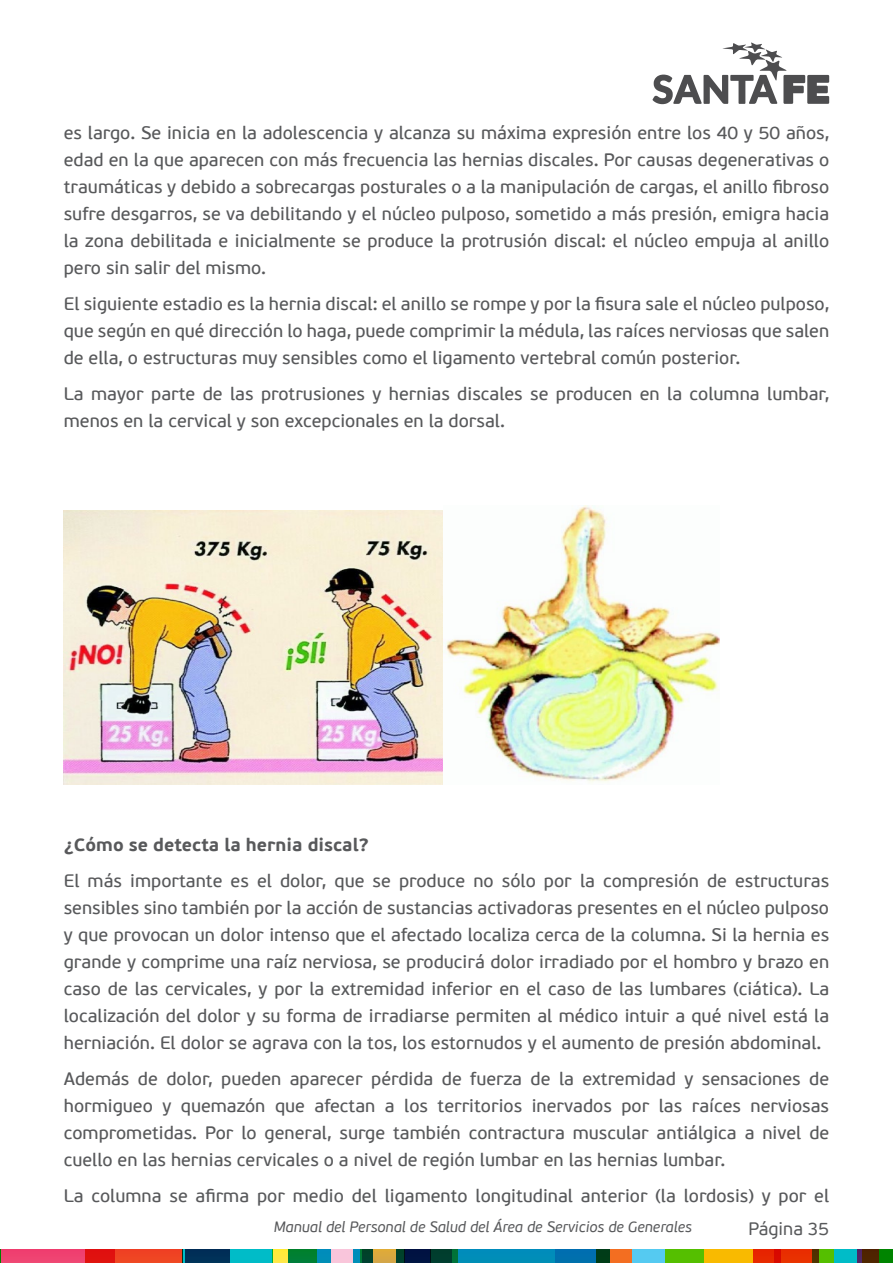
<style>
.page{position:relative;width:893px;height:1263px;background:#fff}
.page>*{position:absolute;margin:0;border:0;box-sizing:border-box;transform-origin:0 0}
.t1{font:18px/27px "PF Beau Sans Pro Bbook";color:#58595b;text-align:justify}
.t2{font:700 18px "PF Beau Sans Pro";color:#58595b}
.t3{font:18px "PF Beau Sans Pro";color:#58595b}
.t4{font:italic 15px "PF Beau Sans Pro";color:#58595b}
</style>
<div class="page">
<svg style="left:652px;top:42px;width:177px;height:62px"></svg>
<div style="left:555px;top:1250px;width:338px;height:13px;background:#55caf1"></div>
<div style="left:596px;top:1250px;width:36px;height:13px;background:#f36e21"></div>
<div style="left:182px;top:1250px;width:91px;height:13px;background:#00bcc8"></div>
<div style="left:0;top:1250px;width:114px;height:13px;background:#ef4271"></div>
<svg style="left:856px;top:1250px;width:6px;height:13px"></svg>
<svg style="left:317px;top:1250px;width:293px;height:13px;background:#017fa8"></svg>
<svg style="left:665px;top:1250px;width:170px;height:13px"></svg>
<div style="left:835px;top:1250px;width:21px;height:13px;background:#00bcc8"></div>
<svg style="left:780px;top:1250px;width:39px;height:13px"></svg>
<svg style="left:754px;top:1250px;width:26px;height:13px"></svg>
<svg style="left:862px;top:1250px;width:31px;height:13px"></svg>
<div style="left:331px;top:1250px;width:21px;height:13px;background:#f9c5db"></div>
<div style="left:186px;top:1250px;width:44px;height:13px;background:#003058"></div>
<div style="left:404px;top:1250px;width:27px;height:13px;background:#001342"></div>
<svg style="left:85px;top:1250px;width:97px;height:13px"></svg>
<svg style="left:273px;top:1250px;width:44px;height:13px"></svg>
<svg style="left:360px;top:1250px;width:44px;height:13px"></svg>
<svg style="left:431px;top:1250px;width:26px;height:13px"></svg>
<svg style="left:0;top:1250px;width:1px;height:13px"></svg>
<img style="left:64px;top:511px;width:379px;height:274px">
<img style="left:446px;top:506px;width:273px;height:277px">
<p class="t1" style="left:64px;top:119px;width:767px">es largo. Se inicia en la adolescencia y alcanza su máxima expresión entre los 40 y 50 años, edad en la que aparecen con más frecuencia las hernias discales. Por causas degenerativas o traumáticas y debido a sobrecargas posturales o a la manipulación de cargas, el anillo fibroso sufre desgarros, se va debilitando y el núcleo pulposo, sometido a más presión, emigra hacia la zona debilitada e inicialmente se produce la protrusión discal: el núcleo empuja al anillo pero sin salir del mismo.</p>
<p class="t1" style="left:64px;top:290px;width:767px">El siguiente estadio es la hernia discal: el anillo se rompe y por la fisura sale el núcleo pulposo, que según en qué dirección lo haga, puede comprimir la médula, las raíces nerviosas que salen de ella, o estructuras muy sensibles como el ligamento vertebral común posterior.</p>
<p class="t1" style="left:64px;top:380px;width:767px">La mayor parte de las protrusiones y hernias discales se producen en la columna lumbar, menos en la cervical y son excepcionales en la dorsal.</p>
<p class="t2" style="left:64px;top:834px;width:307px">¿Cómo se detecta la hernia discal?</p>
<p class="t1" style="left:64px;top:868px;width:767px">El más importante es el dolor, que se produce no sólo por la compresión de estructuras sensibles sino también por la acción de sustancias activadoras presentes en el núcleo pulposo y que provocan un dolor intenso que el afectado localiza cerca de la columna. Si la hernia es grande y comprime una raíz nerviosa, se producirá dolor irradiado por el hombro y brazo en caso de las cervicales, y por la extremidad inferior en el caso de las lumbares (ciática). La localización del dolor y su forma de irradiarse permiten al médico intuir a qué nivel está la herniación. El dolor se agrava con la tos, los estornudos y el aumento de presión abdominal.</p>
<p class="t1" style="left:64px;top:1066px;width:767px">Además de dolor, pueden aparecer pérdida de fuerza de la extremidad y sensaciones de hormigueo y quemazón que afectan a los territorios inervados por las raíces nerviosas comprometidas. Por lo general, surge también contractura muscular antiálgica a nivel de cuello en las hernias cervicales o a nivel de región lumbar en las hernias lumbar.</p>
<p class="t1" style="left:64px;top:1183px;width:767px">La columna se afirma por medio del ligamento longitudinal anterior (la lordosis) y por el</p>
<p class="t4" style="left:274px;top:1218px;width:420px">Manual del Personal de Salud del Área de Servicios de Generales</p>
<p class="t3" style="left:748px;top:1218px;width:82px">Página 35</p>
</div>
